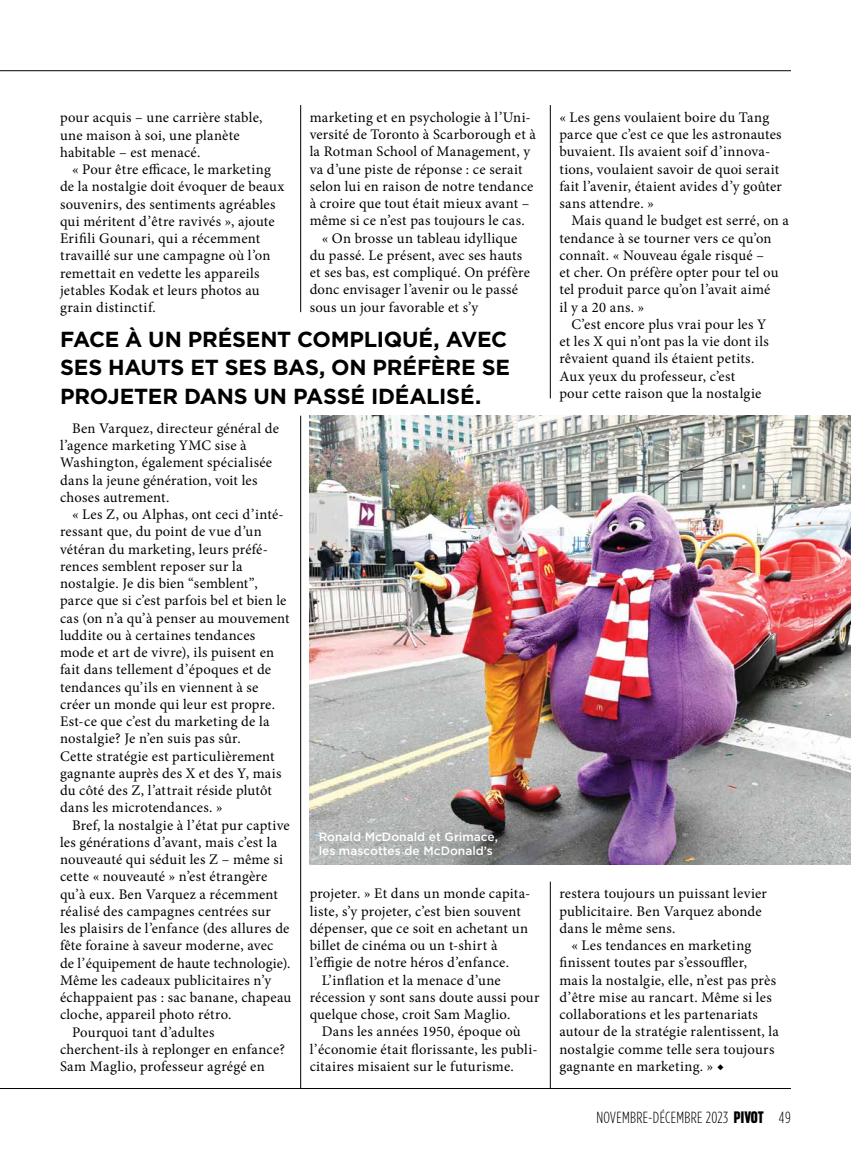
<style>
.page{position:relative;width:851px;height:1175px;background:#fff}
.page>*{position:absolute;margin:0;border:0;box-sizing:border-box;transform-origin:0 0}
.t1{font:700 21.75px/28.5px "Gotham";letter-spacing:-.01em;color:#000}
.t2{font:300 16.2px "Gotham Condensed";letter-spacing:.02em;color:#000}
.t3{font:14.7px/17.2px "Minion Pro";letter-spacing:.015em;color:#000}
.t4{font:500 12px/14.2px "Gotham";color:#fff}
.s1{font-family:"Sharp Grotesk Bold 14";font-weight:400}
</style>
<div class="page">
<hr style="left:300px;top:105px;width:1px;height:207px;background:#000">
<hr style="left:550px;top:105px;width:1px;height:293px;background:#000">
<hr style="left:0;top:70px;width:791px;height:1px;background:#000">
<hr style="left:0;top:1088px;width:790px;height:1px;background:#000">
<hr style="left:550px;top:881px;width:1px;height:207px;background:#000">
<hr style="left:300px;top:416px;width:1px;height:672px;background:#000">
<img style="left:309px;top:416px;width:541px;height:448px">
<p class="t3" style="left:60px;top:109px;width:204px">pour acquis – une carrière stable, une maison à soi, une planète habitable – est menacé.</p>
<p class="t3" style="left:60px;top:161px;width:226px;text-indent:12px">« Pour être efcace, le marketing de la nostalgie doit évoquer de beaux souvenirs, des sentiments agréables qui méritent d’être ravivés », ajoute Erifli Gounari, qui a récemment travaillé sur une campagne où l’on remettait en vedette les appareils jetables Kodak et leurs photos au grain distinctif.</p>
<p class="t3" style="left:310px;top:109px;width:223px">marketing et en psychologie à l’Uni-</p>
<p class="t3" style="left:310px;top:126px;width:228px">versité de Toronto à Scarborough et à</p>
<p class="t3" style="left:309px;top:143px;width:222px">la Rotman School of Management, y</p>
<p class="t3" style="left:309px;top:160px;width:214px">va d’une piste de réponse : ce serait</p>
<p class="t3" style="left:309px;top:178px;width:225px">selon lui en raison de notre tendance</p>
<p class="t3" style="left:309px;top:195px;width:221px">à croire que tout était mieux avant –</p>
<p class="t3" style="left:309px;top:212px;width:217px">même si ce n’est pas toujours le cas.</p>
<p class="t3" style="left:321px;top:229px;width:197px">« On brosse un tableau idyllique</p>
<p class="t3" style="left:309px;top:247px;width:214px">du passé. Le présent, avec ses hauts</p>
<p class="t3" style="left:310px;top:264px;width:222px">et ses bas, est compliqué. On préfère</p>
<p class="t3" style="left:310px;top:281px;width:210px">donc envisager l’avenir ou le passé</p>
<p class="t3" style="left:310px;top:298px;width:170px">sous un jour favorable et s’y</p>
<h1 class="t1" style="left:60px;top:325px;width:451px">FACE À UN PRÉSENT COMPLIQUÉ, AVEC<br>SES HAUTS ET SES BAS, ON PRÉFÈRE SE<br>PROJETER DANS UN PASSÉ IDÉALISÉ.</h1>
<p class="t3" style="left:60px;top:419px;width:220px;text-indent:12px">Ben Varquez, directeur général de l’agence marketing YMC sise à<br>Washington, également spécialisée dans la jeune génération, voit les choses autrement.</p>
<p class="t3" style="left:60px;top:506px;width:231px;text-indent:12px">« Les Z, ou Alphas, ont ceci d’inté&shy;ressant que, du point de vue d’un vétéran du marketing, leurs préfé&shy;rences semblent reposer sur la nostalgie. Je dis bien “semblent”, parce que si c’est parfois bel et bien le cas (on n’a qu’à penser au mouvement luddite ou à certaines tendances mode et art de vivre), ils puisent en fait dans tellement d’époques et de tendances qu’ils en viennent à se créer un monde qui leur est propre.<br>Est-ce que c’est du marketing de la nostalgie? Je n’en suis pas sûr.<br>Cette stratégie est particulièrement gagnante auprès des X et des Y, mais du côté des Z, l’attrait réside plutôt dans les microtendances. »</p>
<p class="t3" style="left:72px;top:816px;width:219px">Bref, la nostalgie à l’état pur captive</p>
<p class="t3" style="left:60px;top:833px;width:219px">les générations d’avant, mais c’est la</p>
<p class="t3" style="left:60px;top:850px;width:224px">nouveauté qui séduit les Z – même si</p>
<p class="t3" style="left:60px;top:868px;width:209px">cette « nouveauté » n’est étrangère</p>
<p class="t3" style="left:60px;top:885px;width:219px">qu’à eux. Ben Varquez a récemment</p>
<p class="t3" style="left:60px;top:902px;width:212px">réalisé des campagnes centrées sur</p>
<p class="t3" style="left:60px;top:919px;width:231px">les plaisirs de l’enfance (des allures de</p>
<p class="t3" style="left:60px;top:937px;width:215px">fête foraine à saveur moderne, avec</p>
<p class="t3" style="left:60px;top:954px;width:232px">de l’équipement de haute technologie).</p>
<p class="t3" style="left:60px;top:971px;width:213px">Même les cadeaux publicitaires n’y</p>
<p class="t3" style="left:60px;top:988px;width:233px">échappaient pas : sac banane, chapeau</p>
<p class="t3" style="left:60px;top:1006px;width:173px">cloche, appareil photo rétro.</p>
<p class="t3" style="left:72px;top:1023px;width:144px">Pourquoi tant d’adultes</p>
<p class="t3" style="left:60px;top:1040px;width:226px">cherchent-ils à replonger en enfance?</p>
<p class="t3" style="left:60px;top:1057px;width:206px">Sam Maglio, professeur agrégé en</p>
<p class="t4" style="left:318px;top:829px;width:181px">Ronald McDonald et Grimace, les mascottes de McDonald’s</p>
<p class="t3" style="left:310px;top:885px;width:222px">projeter. » Et dans un monde capita-</p>
<p class="t3" style="left:310px;top:902px;width:213px">liste, s’y projeter, c’est bien souvent</p>
<p class="t3" style="left:310px;top:919px;width:220px">dépenser, que ce soit en achetant un</p>
<p class="t3" style="left:310px;top:937px;width:189px">billet de cinéma ou un t-shirt à</p>
<p class="t3" style="left:310px;top:954px;width:201px">l’efgie de notre héros d’enfance.</p>
<p class="t3" style="left:322px;top:971px;width:180px">L’infation et la menace d’une</p>
<p class="t3" style="left:310px;top:988px;width:231px">récession y sont sans doute aussi pour</p>
<p class="t3" style="left:310px;top:1006px;width:202px">quelque chose, croit Sam Maglio.</p>
<p class="t3" style="left:322px;top:1023px;width:200px">Dans les années 1950, époque où</p>
<p class="t3" style="left:310px;top:1040px;width:229px">l’économie était forissante, les publi-</p>
<p class="t3" style="left:310px;top:1057px;width:206px">citaires misaient sur le futurisme.</p>
<p class="t3" style="left:559px;top:109px;width:224px">« Les gens voulaient boire du Tang parce que c’est ce que les astronautes buvaient. Ils avaient soif d’innova&shy;tions, voulaient savoir de quoi serait fait l’avenir, étaient avides d’y goûter sans attendre. »</p>
<p class="t3" style="left:571px;top:212px;width:219px">Mais quand le budget est serré, on a</p>
<p class="t3" style="left:559px;top:229px;width:214px">tendance à se tourner vers ce qu’on</p>
<p class="t3" style="left:559px;top:246px;width:206px">connaît. « Nouveau égale risqué –</p>
<p class="t3" style="left:559px;top:264px;width:221px">et cher. On préfère opter pour tel ou</p>
<p class="t3" style="left:559px;top:281px;width:212px">tel produit parce qu’on l’avait aimé</p>
<p class="t3" style="left:559px;top:298px;width:86px">il y a 20 ans. »</p>
<p class="t3" style="left:571px;top:315px;width:196px">C’est encore plus vrai pour les Y</p>
<p class="t3" style="left:559px;top:333px;width:211px">et les X qui n’ont pas la vie dont ils</p>
<p class="t3" style="left:559px;top:350px;width:196px">rêvaient quand ils étaient petits.</p>
<p class="t3" style="left:559px;top:367px;width:177px">Aux yeux du professeur, c’est</p>
<p class="t3" style="left:559px;top:384px;width:203px">pour cette raison que la nostalgie</p>
<p class="t3" style="left:559px;top:885px;width:209px">restera toujours un puissant levier publicitaire. Ben Varquez abonde dans le même sens.</p>
<p class="t3" style="left:559px;top:936px;width:221px;text-indent:12px">« Les tendances en marketing fnissent toutes par s’essoufer, mais la nostalgie, elle, n’est pas près d’être mise au rancart. Même si les collaborations et les partenariats autour de la stratégie ralentissent, la nostalgie comme telle sera toujours gagnante en marketing. » ◆</p>
<p class="t2" style="left:596px;top:1108px;width:196px">NOVEMBRE-DÉCEMBRE 2023 <span class="s1">PIVOT</span> 49</p>
</div>
